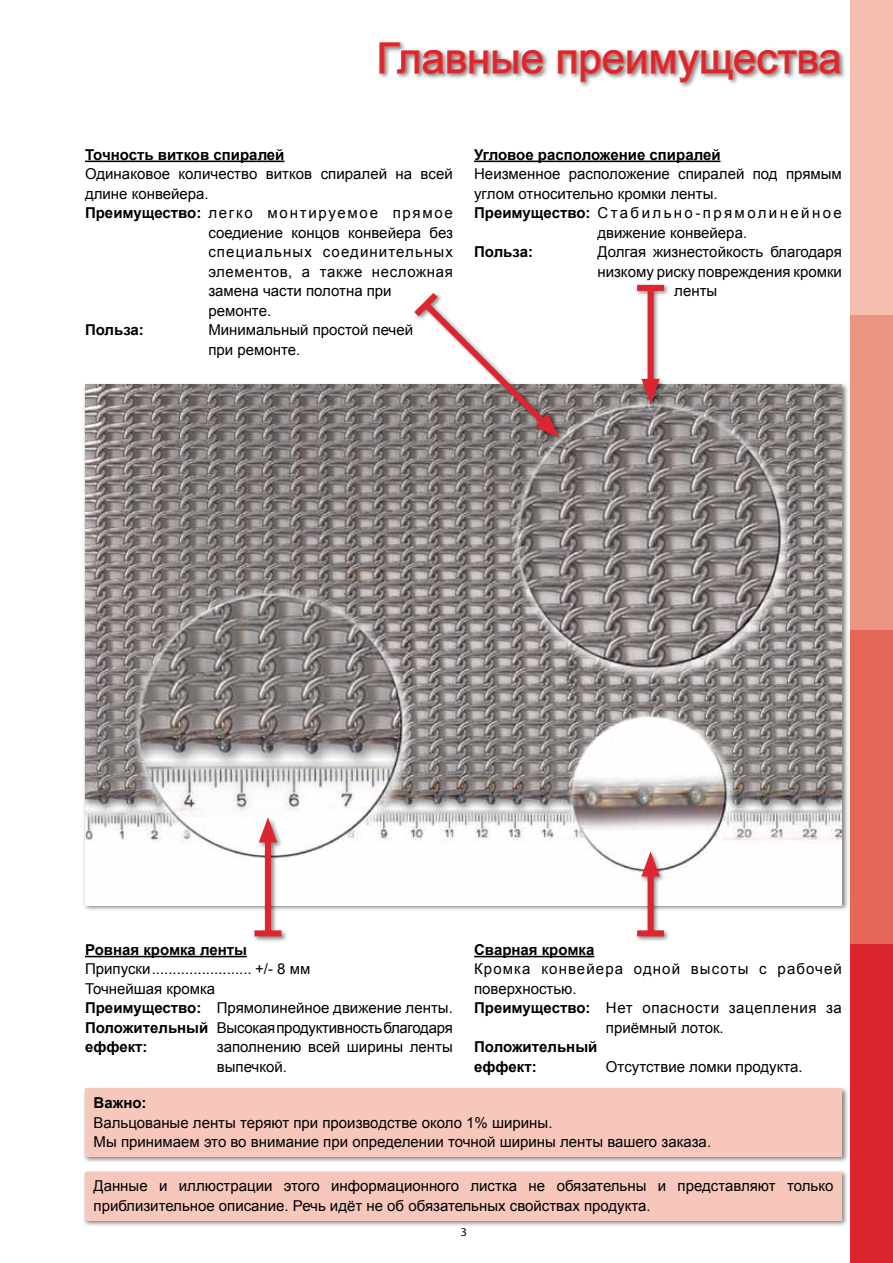
<style>
.page{position:relative;width:893px;height:1263px;background:#fff}
.page>*{position:absolute;margin:0;border:0;box-sizing:border-box;transform-origin:0 0}
.t1{font:42px "Arial";color:#dc252e}
.t2{font:15px/19.5px "Arial";color:#000}
.t3{font:700 15px/19.5px "Arial";color:#000}
.t4{font:15px "Arial";letter-spacing:.075em;color:#000}
.t5{font:15px "Arial";letter-spacing:.045em;color:#000}
.t6{font:15px "Arial";letter-spacing:.16em;color:#000}
.t7{font:15px "Arial";letter-spacing:.115em;color:#000}
.t8{font:15px "Arial";letter-spacing:.04em;color:#000}
.t9{font:12px "Myriad";color:#000}
.s1{font-weight:700}
</style>
<div class="page">
<div style="left:850px;top:944px;width:43px;height:319px;background:#dc252e"></div>
<div style="left:850px;top:629px;width:43px;height:315px;background:#e66657"></div>
<div style="left:850px;top:315px;width:43px;height:314px;background:#ed9381"></div>
<div style="left:850px;top:0;width:43px;height:315px;background:#f4bdae"></div>
<div style="left:82px;top:382px;width:767px;height:530px;background:#000;opacity:.5"></div>
<img style="left:85px;top:385px;width:756px;height:520px">
<div style="left:252px;top:816px;width:36px;height:127px;background:#000;opacity:.5"></div>
<div style="left:265px;top:832px;width:6px;height:101px;background:#dc252e"></div>
<div style="left:254px;top:930px;width:27px;height:6px;background:#dc252e"></div>
<svg style="left:259px;top:817px;width:18px;height:25px"></svg>
<div style="left:634px;top:850px;width:37px;height:93px;background:#000;opacity:.5"></div>
<div style="left:648px;top:866px;width:6px;height:67px;background:#dc252e"></div>
<div style="left:637px;top:930px;width:27px;height:6px;background:#dc252e"></div>
<svg style="left:641px;top:851px;width:19px;height:25px"></svg>
<div style="left:634px;top:282px;width:37px;height:128px;background:#000;opacity:.5"></div>
<div style="left:648px;top:288px;width:6px;height:101px;background:#dc252e"></div>
<div style="left:637px;top:285px;width:27px;height:6px;background:#dc252e"></div>
<svg style="left:641px;top:379px;width:19px;height:25px"></svg>
<div style="left:412px;top:291px;width:153px;height:153px;background:#000;opacity:.5"></div>
<svg style="left:408px;top:291px;width:151px;height:147px"></svg>
<div style="left:377px;top:39px;width:471px;height:50px;background:#000;opacity:.5"></div>
<svg style="left:379px;top:42px;width:165px;height:33px"></svg>
<svg style="left:557px;top:45px;width:286px;height:38px"></svg>
<hr style="left:474px;top:161px;width:247px;height:1px;background:#000">
<hr style="left:85px;top:161px;width:200px;height:1px;background:#000">
<div style="left:83px;top:1086px;width:765px;height:77px;background:#000;opacity:.5"></div>
<div style="left:85px;top:1089px;width:757px;height:68px;background:#f6c7ba"></div>
<hr style="left:474px;top:956px;width:120px;height:1px;background:#000">
<hr style="left:85px;top:956px;width:162px;height:1px;background:#000">
<div style="left:83px;top:1169px;width:765px;height:58px;background:#000;opacity:.5"></div>
<div style="left:85px;top:1172px;width:757px;height:48px;background:#f6c7ba"></div>
<h1 class="t1" style="left:377px;top:31px;width:467px">Главные преимущества</h1>
<p class="t3" style="left:85px;top:145px;width:201px">Точность витков спиралей</p>
<p class="t2" style="left:85px;top:164px;width:369px">Одинаковое количество витков спиралей на всей</p>
<p class="t2" style="left:85px;top:184px;width:125px">длине конвейера.</p>
<p class="t7" style="left:85px;top:203px;width:369px"><span class="s1">Преимущество:</span> легко монтируемое прямое</p>
<p class="t2" style="left:208px;top:223px;width:246px">соедиение концов конвейера без</p>
<p class="t4" style="left:208px;top:242px;width:246px">специальных соединительных</p>
<p class="t8" style="left:208px;top:262px;width:246px">элементов, а также несложная</p>
<p class="t2" style="left:208px;top:281px;width:185px">замена части полотна при</p>
<p class="t2" style="left:208px;top:301px;width:64px">ремонте.</p>
<p class="t3" style="left:85px;top:321px;width:60px">Польза:</p>
<p class="t2" style="left:208px;top:320px;width:206px">Минимальный простой печей при ремонте.</p>
<p class="t3" style="left:474px;top:145px;width:248px">Угловое расположение спиралей</p>
<p class="t2" style="left:474px;top:164px;width:369px">Неизменное расположение спиралей под прямым</p>
<p class="t2" style="left:474px;top:184px;width:245px">углом относительно кромки ленты.</p>
<p class="t6" style="left:474px;top:203px;width:369px"><span class="s1">Преимущество:</span> Стабильно-прямолинейное</p>
<p class="t2" style="left:597px;top:223px;width:151px">движение конвейера.</p>
<p class="t3" style="left:474px;top:243px;width:60px">Польза:</p>
<p class="t2" style="left:597px;top:242px;width:246px">Долгая жизнестойкость благодаря</p>
<p class="t2" style="left:597px;top:262px;width:246px">низкому риску повреждения кромки</p>
<p class="t2" style="left:674px;top:281px;width:45px">ленты</p>
<p class="t3" style="left:85px;top:940px;width:163px">Ровная кромка ленты</p>
<p class="t2" style="left:85px;top:960px;width:369px">Припуски........................ +/- 8 мм<br>Точнейшая кромка<br><span class="s1">Преимущество:</span> Прямолинейное движение ленты.<br><span class="s1">Положительный</span> Высокая продуктивность благодаря <span class="s1">еффект:</span></p>
<p class="t2" style="left:217px;top:1038px;width:237px">заполнению всей ширины ленты выпечкой.</p>
<p class="t3" style="left:474px;top:940px;width:122px">Сварная кромка</p>
<p class="t4" style="left:474px;top:959px;width:369px">Кромка конвейера одной высоты с рабочей</p>
<p class="t2" style="left:474px;top:979px;width:104px">поверхностью.</p>
<p class="t5" style="left:474px;top:998px;width:369px"><span class="s1">Преимущество:</span> Нет опасности зацепления за</p>
<p class="t2" style="left:606px;top:1018px;width:119px">приёмный лоток.</p>
<p class="t3" style="left:474px;top:1038px;width:125px">Положительный еффект:</p>
<p class="t2" style="left:606px;top:1057px;width:198px">Oтсутствие ломки продукта.</p>
<p class="t3" style="left:94px;top:1093px;width:55px">Важно:</p>
<p class="t2" style="left:94px;top:1113px;width:619px">Вальцованые ленты теряют при производстве около 1% ширины.<br>Мы принимаем это во внимание при определении точной ширины ленты вашего заказа.</p>
<p class="t2" style="left:94px;top:1176px;width:741px">Данные и иллюстрации этого информационного листка не обязательны и представляют только приблизительное описание. Речь идёт не об обязательных свойствах продукта.</p>
<p class="t9" style="left:461px;top:1225px;width:8px">3</p>
</div>
